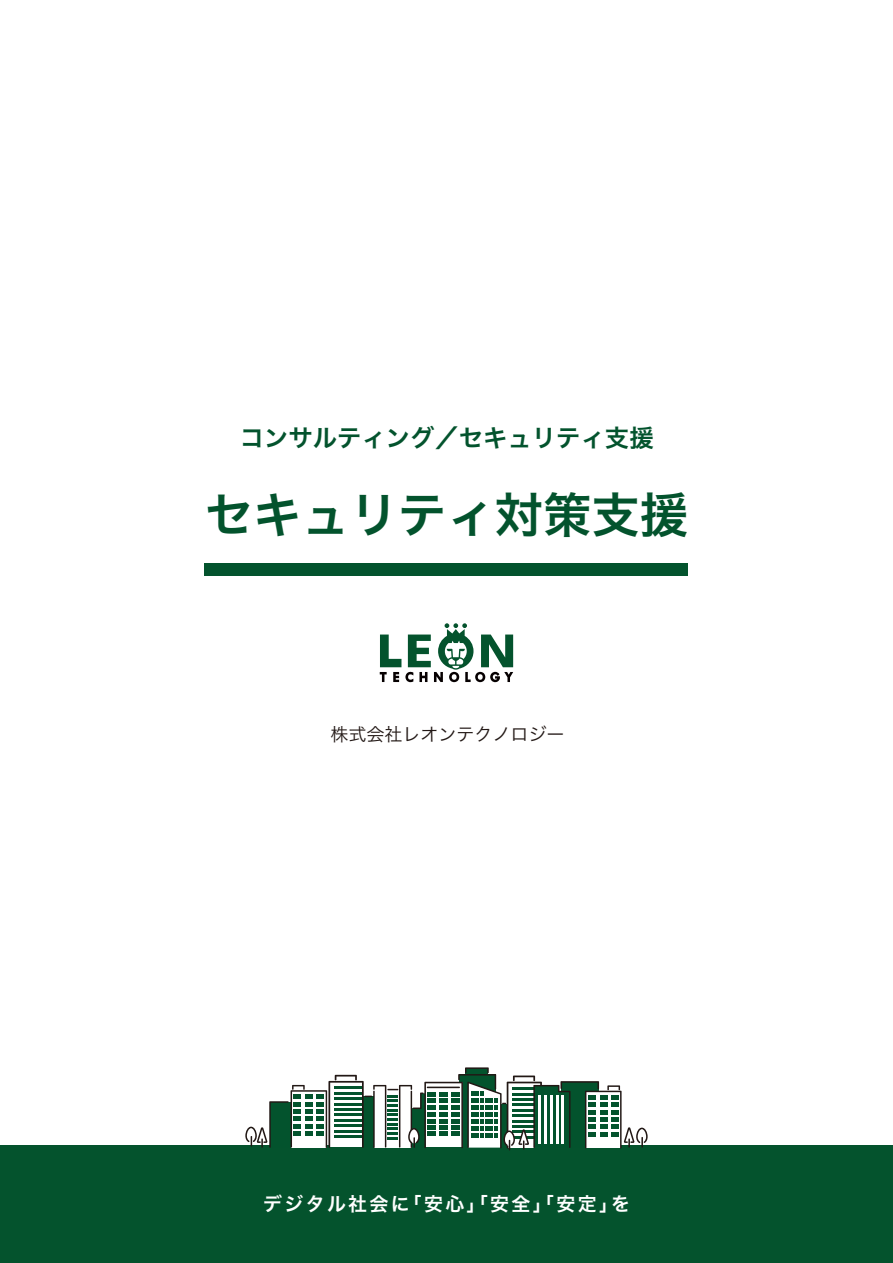
<style>
.page{position:relative;width:893px;height:1263px;background:#fff}
.page>*{position:absolute;margin:0;border:0;box-sizing:border-box;transform-origin:0 0}
.t1{font:48.3px "Hiragino Sans W6";color:#03532d}
.t2{font:24.3px "Hiragino Sans W6";color:#03532d}
.t3{font:18.9px "Hiragino Sans W6";letter-spacing:.125em;color:#fff}
.t4{font:18px "Hiragino Sans W3";color:#221815}
</style>
<div class="page">
<div style="left:205px;top:563px;width:483px;height:12px;background:#03532d"></div>
<svg style="left:380px;top:623px;width:133px;height:59px"></svg>
<div style="left:0;top:1145px;width:893px;height:118px;background:#04532d"></div>
<svg style="left:245px;top:1067px;width:403px;height:83px"></svg>
<p class="t2" style="left:240px;top:415px;width:415px">コンサルティング／セキュリティ支援</p>
<h1 class="t1" style="left:205px;top:471px;width:485px">セキュリティ対策支援</h1>
<p class="t4" style="left:331px;top:718px;width:235px">株式会社レオンテクノロジー</p>
<p class="t3" style="left:263px;top:1187px;width:368px">デジタル社会に「安心」「安全」「安定」を</p>
</div>
